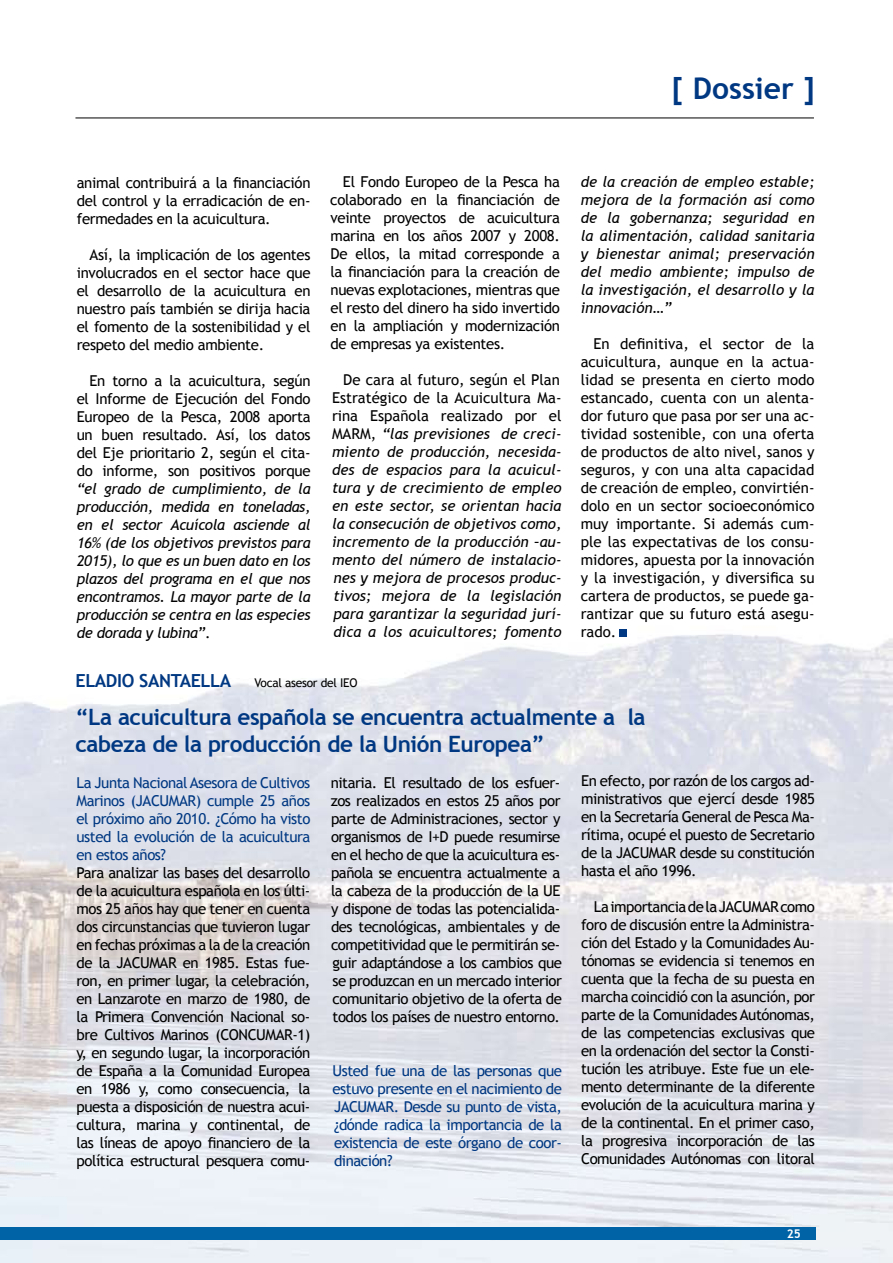
<style>
.page{position:relative;width:893px;height:1263px;background:#fff}
.page>*{position:absolute;margin:0;border:0;box-sizing:border-box;transform-origin:0 0}
.t1{font:700 30px "Trebuchet MS";color:#003882}
.t2{font:700 22.5px/27px "Trebuchet MS";letter-spacing:-.02em;color:#003882}
.t3{font:700 18px "Trebuchet MS";letter-spacing:-.02em;color:#003882}
.t4{font:15px/18px "Trebuchet MS";letter-spacing:-.02em;color:#000;text-align:justify}
.t5{font:italic 15px/18px "Trebuchet MS";color:#000;text-align:justify}
.t6{font:15px/18px "Trebuchet MS";letter-spacing:-.03em;color:#003882;text-align:justify}
.t7{font:12px "Trebuchet MS";letter-spacing:-.02em;color:#000}
.t8{font:700 12px "Trebuchet MS";color:#fff}
.s1{font-style:normal}
</style>
<div class="page">
<img style="left:0;top:629px;width:893px;height:634px">
<hr style="left:75px;top:118px;width:739px;height:1px;background:#000">
<div style="left:620px;top:629px;width:7px;height:8px;background:#003882"></div>
<div style="left:0;top:1228px;width:815px;height:12px;background:#0063a5"></div>
<h1 class="t1" style="left:672px;top:70px;width:145px">[ Dossier ]</h1>
<p class="t4" style="left:77px;top:173px;width:235px">animal contribuirá a la financiación del control y la erradicación de en&shy;fermedades en la acuicultura.</p>
<p class="t4" style="left:77px;top:245px;width:235px;text-indent:13px">Así, la implicación de los agentes involucrados en el sector hace que el desarrollo de la acuicultura en nuestro país también se dirija hacia el fomento de la sostenibilidad y el respeto del medio ambiente.</p>
<p class="t4" style="left:77px;top:371px;width:235px;text-indent:13px">En torno a la acuicultura, según el Informe de Ejecución del Fondo Europeo de la Pesca, 2008 aporta un buen resultado. Así, los datos del Eje prioritario 2, según el cita&shy;do informe, son positivos porque</p>
<p class="t5" style="left:77px;top:479px;width:235px">“el grado de cumplimiento, de la producción, medida en toneladas, en el sector Acuícola asciende al 16% (de los objetivos previstos para 2015), lo que es un buen dato en los plazos del programa en el que nos encontramos. La mayor parte de la producción se centra en las especies de dorada y lubina”<span class="s1">.</span></p>
<p class="t4" style="left:330px;top:173px;width:231px;text-indent:13px">El Fondo Europeo de la Pesca ha colaborado en la financiación de veinte proyectos de acuicultura marina en los años 2007 y 2008.<br>De ellos, la mitad corresponde a la financiación para la creación de nuevas explotaciones, mientras que el resto del dinero ha sido invertido en la ampliación y modernización de empresas ya existentes.</p>
<p class="t5" style="left:332px;top:371px;width:231px;text-indent:11px"><span class="s1">De cara al futuro, según el Plan Estratégico de la Acuicultura Ma&shy;rina Española realizado por el MARM,</span> “las previsiones de creci&shy;miento de producción, necesida&shy;des de espacios para la acuicul&shy;tura y de crecimiento de empleo en este sector, se orientan hacia la consecución de objetivos como, incremento de la producción –au&shy;mento del número de instalacio&shy;nes y mejora de procesos produc&shy;tivos; mejora de la legislación para garantizar la seguridad jurí&shy;dica a los acuicultores; fomento</p>
<p class="t5" style="left:581px;top:173px;width:235px">de la creación de empleo estable; mejora de la formación así como de la gobernanza; seguridad en la alimentación, calidad sanitaria y bienestar animal; preservación del medio ambiente; impulso de la investigación, el desarrollo y la innovación…”</p>
<p class="t4" style="left:581px;top:335px;width:235px;text-indent:13px">En definitiva, el sector de la acuicultura, aunque en la actua&shy;lidad se presenta en cierto modo estancado, cuenta con un alenta&shy;dor futuro que pasa por ser una ac&shy;tividad sostenible, con una oferta de productos de alto nivel, sanos y seguros, y con una alta capacidad de creación de empleo, convirtién&shy;dolo en un sector socioeconómico muy importante. Si además cum&shy;ple las expectativas de los consu&shy;midores, apuesta por la innovación y la investigación, y diversifica su cartera de productos, se puede ga&shy;rantizar que su futuro está asegu&shy;rado.</p>
<p class="t3" style="left:75px;top:670px;width:157px">ELADIO SANTAELLA</p>
<h2 class="t2" style="left:75px;top:703px;width:571px">“La acuicultura española se encuentra actualmente a la cabeza de la producción de la Unión Europea”</h2>
<p class="t7" style="left:254px;top:676px;width:105px">Vocal asesor del IEO</p>
<p class="t6" style="left:77px;top:774px;width:235px">La Junta Nacional Asesora de Cultivos Marinos (JACUMAR) cumple 25 años el próximo año 2010. ¿Cómo ha visto usted la evolución de la acuicultura en estos años?</p>
<p class="t4" style="left:77px;top:864px;width:235px">Para analizar las bases del desarrollo de la acuicultura española en los últi&shy;mos 25 años hay que tener en cuenta dos circunstancias que tuvieron lugar en fechas próximas a la de la creación de la JACUMAR en 1985. Estas fue&shy;ron, en primer lugar, la celebración, en Lanzarote en marzo de 1980, de la Primera Convención Nacional so&shy;bre Cultivos Marinos (CONCUMAR-1) y, en segundo lugar, la incorporación de España a la Comunidad Europea en 1986 y, como consecuencia, la puesta a disposición de nuestra acui&shy;cultura, marina y continental, de las líneas de apoyo financiero de la política estructural pesquera comu-</p>
<p class="t4" style="left:331px;top:774px;width:233px">nitaria. El resultado de los esfuer&shy;zos realizados en estos 25 años por parte de Administraciones, sector y organismos de I+D puede resumirse en el hecho de que la acuicultura es&shy;pañola se encuentra actualmente a la cabeza de la producción de la UE y dispone de todas las potencialida&shy;des tecnológicas, ambientales y de competitividad que le permitirán se&shy;guir adaptándose a los cambios que se produzcan en un mercado interior comunitario objetivo de la oferta de todos los países de nuestro entorno.</p>
<p class="t6" style="left:332px;top:1062px;width:231px">Usted fue una de las personas que estuvo presente en el nacimiento de JACUMAR. Desde su punto de vista, ¿dónde radica la importancia de la existencia de este órgano de coor&shy;dinación?</p>
<p class="t4" style="left:581px;top:772px;width:235px">En efecto, por razón de los cargos ad&shy;ministrativos que ejercí desde 1985 en la Secretaría General de Pesca Ma&shy;rítima, ocupé el puesto de Secretario de la JACUMAR desde su constitución hasta el año 1996.</p>
<p class="t4" style="left:581px;top:898px;width:235px;text-indent:13px">La importancia de la JACUMAR como foro de discusión entre la Administra&shy;ción del Estado y la Comunidades Au&shy;tónomas se evidencia si tenemos en cuenta que la fecha de su puesta en marcha coincidió con la asunción, por parte de la Comunidades Autónomas, de las competencias exclusivas que en la ordenación del sector la Consti&shy;tución les atribuye. Este fue un ele&shy;mento determinante de la diferente evolución de la acuicultura marina y de la continental. En el primer caso, la progresiva incorporación de las Comunidades Autónomas con litoral</p>
<p class="t8" style="left:787px;top:1226px;width:16px">25</p>
</div>
